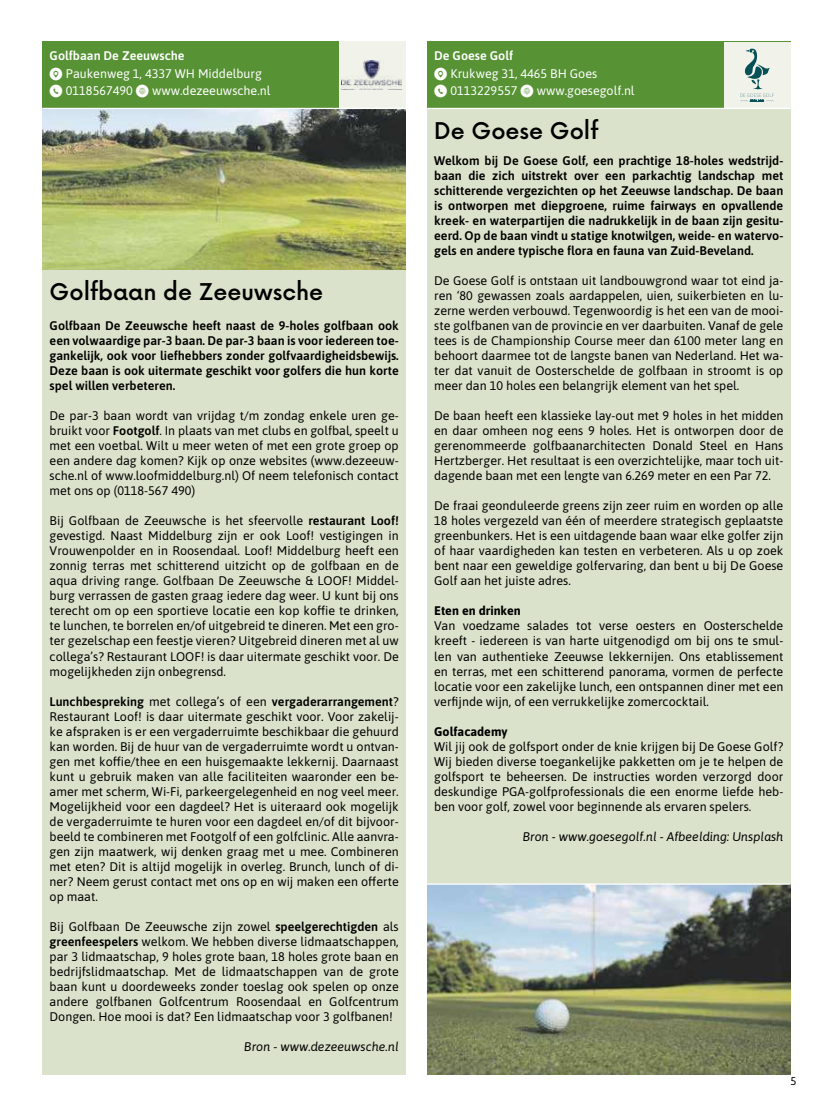
<style>
.page{position:relative;width:833px;height:1117px;background:#fff}
.page>*{position:absolute;margin:0;border:0;box-sizing:border-box;transform-origin:0 0}
.t1{font:500 28.12px "Now";color:#000}
.t2{font:12.5px/15px "Asap";color:#000;text-align:justify}
.t3{font:600 12.5px/15px "Asap";color:#000;text-align:justify}
.t4{font:12.5px/17.5px "Asap";color:#fff}
.t5{font:italic 12.5px "Asap";color:#000}
.t6{font:700 12.5px "Asap";color:#000}
.t7{font:11.25px "Asap";color:#000}
.s1{font-weight:600}
.s2{font-family:"Social Media Circled"}
</style>
<div class="page">
<div style="left:427px;top:42px;width:363px;height:1033px;background:#dbe2cb"></div>
<img style="left:427px;top:884px;width:363px;height:190px">
<div style="left:427px;top:42px;width:363px;height:32px;background:#579234"></div>
<div style="left:427px;top:59px;width:363px;height:32px;background:#579234"></div>
<div style="left:427px;top:77px;width:363px;height:32px;background:#579234"></div>
<div style="left:723px;top:42px;width:67px;height:66px;background:#f1f3eb"></div>
<hr style="left:427px;top:108px;width:363px;height:1px;background:#fff">
<hr style="left:427px;top:883px;width:363px;height:1px;background:#fff">
<svg style="left:740px;top:48px;width:34px;height:54px"></svg>
<div style="left:43px;top:158px;width:363px;height:917px;background:#dbe2cb"></div>
<div style="left:43px;top:42px;width:363px;height:32px;background:#579234"></div>
<div style="left:43px;top:59px;width:363px;height:32px;background:#579234"></div>
<div style="left:43px;top:77px;width:363px;height:32px;background:#579234"></div>
<img style="left:43px;top:109px;width:363px;height:160px">
<div style="left:339px;top:42px;width:67px;height:66px;background:#f1f3eb"></div>
<hr style="left:43px;top:108px;width:363px;height:1px;background:#fff">
<img style="left:342px;top:60px;width:60px;height:29px">
<p class="t4" style="left:50px;top:47px;width:222px"><span class="s1">Golfbaan De Zeeuwsche<br></span><span class="s2">9</span> Paukenweg 1, 4337 WH Middelburg <span class="s2">m</span> 0118567490 <span class="s2">K</span> www.dezeeuwsche.nl</p>
<h1 class="t1" style="left:50px;top:280px;width:275px">Golfbaan de Zeeuwsche</h1>
<p class="t3" style="left:50px;top:317px;width:351px">Golfbaan De Zeeuwsche heeft naast de 9-holes golfbaan ook een volwaardige par-3 baan. De par-3 baan is voor iedereen toe&shy;gankelijk, ook voor liefhebbers zonder golfvaardigheidsbewijs.<br>Deze baan is ook uitermate geschikt voor golfers die hun korte spel willen verbeteren.</p>
<p class="t2" style="left:50px;top:409px;width:351px">De par-3 baan wordt van vrijdag t/m zondag enkele uren ge&shy;bruikt voor <span class="s1">Footgolf</span>. In plaats van met clubs en golfbal, speelt u met een voetbal. Wilt u meer weten of met een grote groep op een andere dag komen? Kijk op onze websites (www.dezeeuw&shy;sche.nl of www.loofmiddelburg.nl) Of neem telefonisch contact met ons op (0118-567 490)</p>
<p class="t2" style="left:50px;top:514px;width:351px">Bij Golfbaan de Zeeuwsche is het sfeervolle <span class="s1">restaurant Loof! </span>gevestigd. Naast Middelburg zijn er ook Loof! vestigingen in Vrouwenpolder en in Roosendaal. Loof! Middelburg heeft een zonnig terras met schitterend uitzicht op de golfbaan en de aqua driving range. Golfbaan De Zeeuwsche &amp; LOOF! Middel&shy;burg verrassen de gasten graag iedere dag weer. U kunt bij ons terecht om op een sportieve locatie een kop ko昀昀ie te drinken, te lunchen, te borrelen en/of uitgebreid te dineren. Met een gro&shy;ter gezelschap een feestje vieren? Uitgebreid dineren met al uw collega’s? Restaurant LOOF! is daar uitermate geschikt voor. De mogelijkheden zijn onbegrensd.</p>
<p class="t2" style="left:50px;top:694px;width:351px"><span class="s1">Lunchbespreking</span> met collega’s of een <span class="s1">vergaderarrangement</span>?<br>Restaurant Loof! is daar uitermate geschikt voor. Voor zakelij&shy;ke afspraken is er een vergaderruimte beschikbaar die gehuurd kan worden. Bij de huur van de vergaderruimte wordt u ontvan&shy;gen met ko昀昀ie/thee en een huisgemaakte lekkernij. Daarnaast kunt u gebruik maken van alle faciliteiten waaronder een be&shy;amer met scherm, Wi-Fi, parkeergelegenheid en nog veel meer.<br>Mogelijkheid voor een dagdeel? Het is uiteraard ook mogelijk de vergaderruimte te huren voor een dagdeel en/of dit bijvoor&shy;beeld te combineren met Footgolf of een golfclinic. Alle aanvra&shy;gen zijn maatwerk, wij denken graag met u mee. Combineren met eten? Dit is altijd mogelijk in overleg. Brunch, lunch of di&shy;ner? Neem gerust contact met ons op en wij maken een o昀昀erte op maat.</p>
<p class="t2" style="left:50px;top:919px;width:351px">Bij Golfbaan De Zeeuwsche zijn zowel <span class="s1">speelgerechtigden</span> als <span class="s1">greenfeespelers</span> welkom. We hebben diverse lidmaatschappen, par 3 lidmaatschap, 9 holes grote baan, 18 holes grote baan en bedrijfslidmaatschap. Met de lidmaatschappen van de grote baan kunt u doordeweeks zonder toeslag ook spelen op onze andere golfbanen Golfcentrum Roosendaal en Golfcentrum Dongen. Hoe mooi is dat? Een lidmaatschap voor 3 golfbanen!</p>
<p class="t5" style="left:244px;top:1041px;width:156px">Bron - www.dezeeuwsche.nl</p>
<p class="t4" style="left:434px;top:47px;width:202px"><span class="s1">De Goese Golf<br></span><span class="s2">9</span> Krukweg 31, 4465 BH Goes<br><span class="s2">m</span> 0113229557 <span class="s2">K</span> www.goesegolf.nl</p>
<h1 class="t1" style="left:434px;top:118px;width:166px">De Goese Golf</h1>
<p class="t3" style="left:434px;top:152px;width:351px">Welkom bij De Goese Golf, een prachtige 18-holes wedstrijd&shy;baan die zich uitstrekt over een parkachtig landschap met schitterende vergezichten op het Zeeuwse landschap. De baan is ontworpen met diepgroene, ruime fairways en opvallende kreek- en waterpartijen die nadrukkelijk in de baan zijn gesitu&shy;eerd. Op de baan vindt u statige knotwilgen, weide- en watervo&shy;gels en andere typische 昀氀ora en fauna van Zuid-Beveland.</p>
<p class="t2" style="left:434px;top:274px;width:351px">De Goese Golf is ontstaan uit landbouwgrond waar tot eind ja&shy;ren ‘80 gewassen zoals aardappelen, uien, suikerbieten en lu&shy;zerne werden verbouwd. Tegenwoordig is het een van de mooi&shy;ste golfbanen van de provincie en ver daarbuiten. Vanaf de gele tees is de Championship Course meer dan 6100 meter lang en behoort daarmee tot de langste banen van Nederland. Het wa&shy;ter dat vanuit de Oosterschelde de golfbaan in stroomt is op meer dan 10 holes een belangrijk element van het spel.</p>
<p class="t2" style="left:434px;top:409px;width:351px">De baan heeft een klassieke lay-out met 9 holes in het midden en daar omheen nog eens 9 holes. Het is ontworpen door de gerenommeerde golfbaanarchitecten Donald Steel en Hans Hertzberger. Het resultaat is een overzichtelijke, maar toch uit&shy;dagende baan met een lengte van 6.269 meter en een Par 72.</p>
<p class="t2" style="left:434px;top:499px;width:351px">De fraai geonduleerde greens zijn zeer ruim en worden op alle 18 holes vergezeld van één of meerdere strategisch geplaatste greenbunkers. Het is een uitdagende baan waar elke golfer zijn of haar vaardigheden kan testen en verbeteren. Als u op zoek bent naar een geweldige golfervaring, dan bent u bij De Goese Golf aan het juiste adres.</p>
<p class="t6" style="left:434px;top:605px;width:88px">Eten en drinken</p>
<p class="t2" style="left:434px;top:619px;width:351px">Van voedzame salades tot verse oesters en Oosterschelde kreeft - iedereen is van harte uitgenodigd om bij ons te smul&shy;len van authentieke Zeeuwse lekkernijen. Ons etablissement en terras, met een schitterend panorama, vormen de perfecte locatie voor een zakelijke lunch, een ontspannen diner met een ver昀椀jnde wijn, of een verrukkelijke zomercocktail.</p>
<p class="t6" style="left:434px;top:725px;width:75px">Golfacademy</p>
<p class="t2" style="left:434px;top:739px;width:351px">Wil jij ook de golfsport onder de knie krijgen bij De Goese Golf?<br>Wij bieden diverse toegankelijke pakketten om je te helpen de golfsport te beheersen. De instructies worden verzorgd door deskundige PGA-golfprofessionals die een enorme liefde heb&shy;ben voor golf, zowel voor beginnende als ervaren spelers.</p>
<p class="t5" style="left:522px;top:831px;width:262px">Bron - www.goesegolf.nl - Afbeelding: Unsplash</p>
<p class="t7" style="left:790px;top:1075px;width:8px">5</p>
</div>
